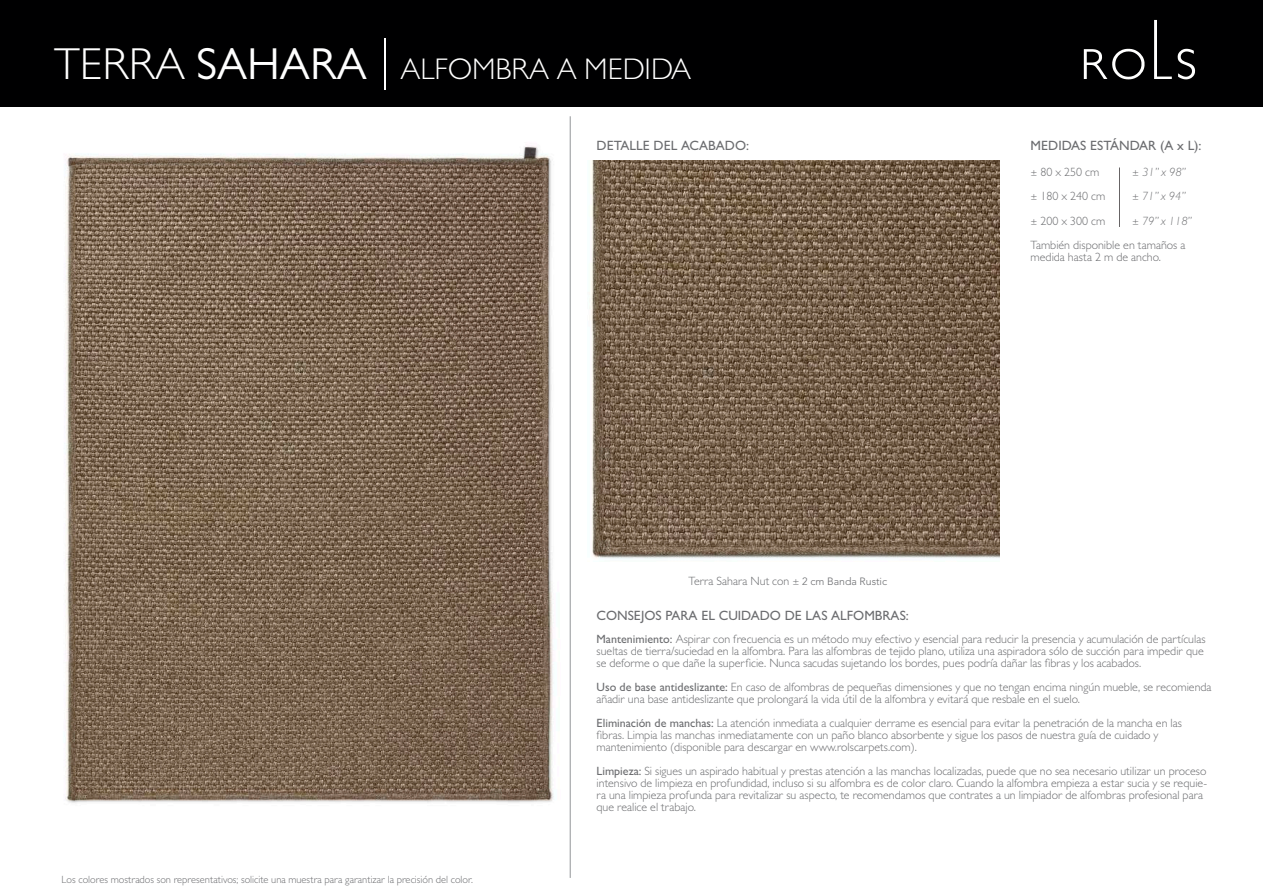
<style>
.page{position:relative;width:1263px;height:893px;background:#fff}
.page>*{position:absolute;margin:0;border:0;box-sizing:border-box;transform-origin:0 0}
.t1{font:300 30px "Gill Sans MT Pro";color:#fff}
.t2{font:500 13.5px "Gill Sans MT Pro";color:#6c6d70}
.t3{font:300 12px/12px "Gill Sans MT Pro";color:#6c6d70}
.t4{font:italic 300 12px "Gill Sans MT Pro";color:#6c6d70}
.t5{font:300 10.5px "Gill Sans MT Pro";color:#6c6d70}
.s1{font-size:45px}
.s2{font-weight:400;font-size:45px}
.s3{font-family:"Avenir";font-size:10.5px}
.s4{font-family:"Avenir";font-style:normal;font-size:10.5px}
.s5{font-style:italic}
.s6{font-weight:500}
</style>
<div class="page">
<img style="left:64px;top:119px;width:506px;height:720px">
<hr style="left:570px;top:116px;width:1px;height:762px;background:#939598">
<div style="left:0;top:0;width:1263px;height:106px;background:#000001"></div>
<svg style="left:1154px;top:20px;width:41px;height:59px"></svg>
<svg style="left:1084px;top:49px;width:61px;height:30px"></svg>
<img style="left:591px;top:160px;width:408px;height:399px">
<hr style="left:384px;top:38px;width:1px;height:51px;background:#fff">
<hr style="left:1119px;top:167px;width:1px;height:60px;background:#231f20">
<h1 class="t1" style="left:54px;top:51px;width:639px"><span class="s1">TERRA</span> <span class="s2">SAHARA</span> ALFOMBRA A MEDIDA</h1>
<p class="t2" style="left:596px;top:137px;width:154px">DETALLE DEL ACABADO:</p>
<p class="t2" style="left:1031px;top:137px;width:172px">MEDIDAS ESTÁNDAR (A x L):</p>
<p class="t3" style="left:1031px;top:165px;width:70px"><span class="s3">±</span> 80 x 250 cm</p>
<p class="t4" style="left:1132px;top:164px;width:55px"><span class="s4">±</span> 31” x 98”</p>
<p class="t3" style="left:1031px;top:190px;width:76px"><span class="s3">±</span> 180 x 240 cm</p>
<p class="t4" style="left:1132px;top:189px;width:55px"><span class="s4">±</span> 71” x 94”</p>
<p class="t3" style="left:1031px;top:215px;width:76px"><span class="s3">±</span> 200 x 300 cm</p>
<p class="t3" style="left:1031px;top:209px;width:163px;line-height:24px;text-indent:102px"><span class="s3">±</span> <span class="s5">79” x 118”<br></span>También disponible en tamaños a</p>
<p class="t3" style="left:1031px;top:251px;width:132px">medida hasta 2 m de ancho.</p>
<p class="t3" style="left:688px;top:575px;width:200px">Terra Sahara Nut con <span class="s3">± 2 cm Banda Rustic</span></p>
<p class="t2" style="left:596px;top:607px;width:314px">CONSEJOS PARA EL CUIDADO DE LAS ALFOMBRAS:</p>
<p class="t5" style="left:62px;top:873px;width:413px">Los colores mostrados son representativos; solicite una muestra para garantizar la precisión del color.</p>
<p class="t3" style="left:596px;top:633px;width:610px"><span class="s6">Mantenimiento:</span> Aspirar con frecuencia es un método muy efectivo y esencial para reducir la presencia y acumulación de partículas sueltas de tierra/suciedad en la alfombra. Para las alfombras de tejido plano, utiliza una aspiradora sólo de succión para impedir que se deforme o que dañe la superficie. Nunca sacudas sujetando los bordes, pues podría dañar las fibras y los acabados.</p>
<p class="t3" style="left:596px;top:681px;width:616px"><span class="s6">Uso de base antideslizante:</span> En caso de alfombras de pequeñas dimensiones y que no tengan encima ningún mueble, se recomienda añadir una base antideslizante que prolongará la vida útil de la alfombra y evitará que resbale en el suelo.</p>
<p class="t3" style="left:596px;top:717px;width:587px"><span class="s6">Eliminación de manchas:</span> La atención inmediata a cualquier derrame es esencial para evitar la penetración de la mancha en las fibras. Limpia las manchas inmediatamente con un paño blanco absorbente y sigue los pasos de nuestra guía de cuidado y mantenimiento (disponible para descargar en www.rolscarpets.com).</p>
<p class="t3" style="left:596px;top:765px;width:612px"><span class="s6">Limpieza:</span> Si sigues un aspirado habitual y prestas atención a las manchas localizadas, puede que no sea necesario utilizar un proceso intensivo de limpieza en profundidad, incluso si su alfombra es de color claro. Cuando la alfombra empieza a estar sucia y se requie&shy;ra una limpieza profunda para revitalizar su aspecto, te recomendamos que contrates a un limpiador de alfombras profesional para que realice el trabajo.</p>
</div>
